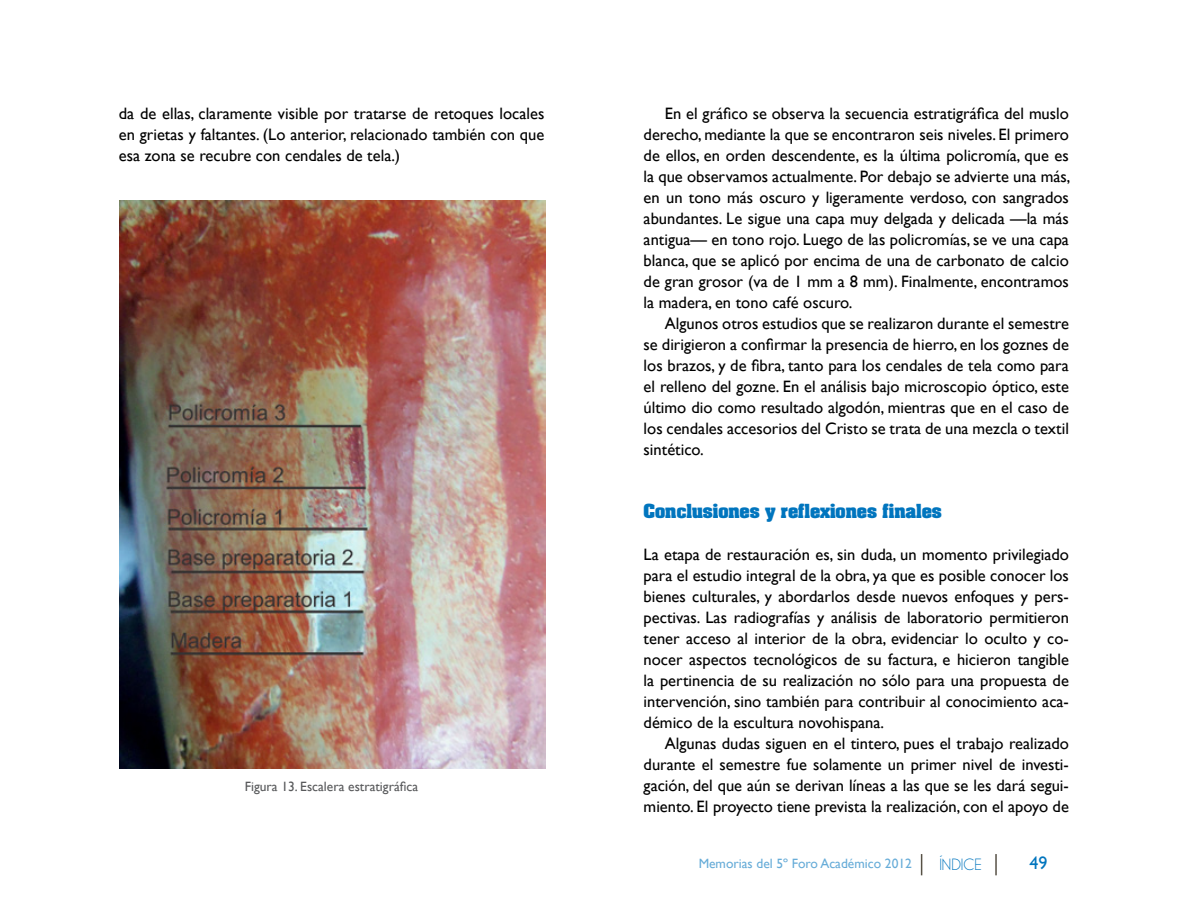
<style>
.page{position:relative;width:1188px;height:918px;background:#fff}
.page>*{position:absolute;margin:0;border:0;box-sizing:border-box;transform-origin:0 0}
.t1{font:18px "Gill Sans";color:#0075be}
.t2{font:16.5px/21px "Gill Sans";color:#000;text-align:justify}
.t3{font:700 16.5px "Aachen";color:#0075be}
.t4{font:16.5px "Champagne&Limousines";color:#0075be}
.t5{font:13.5px "Gill Sans";color:#58595b}
.t6{font:13.5px "Gill Sans";color:#0075be}
</style>
<div class="page">
<hr style="left:995px;top:854px;width:2px;height:21px;background:#575146">
<svg style="left:921px;top:854px;width:1px;height:21px"></svg>
<img style="left:119px;top:200px;width:426px;height:568px">
<p class="t2" style="left:119px;top:103px;width:427px">da de ellas, claramente visible por tratarse de retoques locales en grietas y faltantes. (Lo anterior, relacionado también con que esa zona se recubre con cendales de tela.)</p>
<p class="t5" style="left:245px;top:779px;width:175px">Figura 13. Escalera estratigráfica</p>
<p class="t2" style="left:644px;top:103px;width:428px;text-indent:21px">En el gráfico se observa la secuencia estratigráfica del muslo derecho, mediante la que se encontraron seis niveles. El primero de ellos, en orden descendente, es la última policromía, que es la que observamos actualmente. Por debajo se advierte una más, en un tono más oscuro y ligeramente verdoso, con sangrados abundantes. Le sigue una capa muy delgada y delicada —la más antigua— en tono rojo. Luego de las policromías, se ve una capa blanca, que se aplicó por encima de una de carbonato de calcio de gran grosor (va de 1 mm a 8 mm). Finalmente, encontramos la madera, en tono café oscuro.</p>
<p class="t2" style="left:644px;top:313px;width:427px;text-indent:21px">Algunos otros estudios que se realizaron durante el semestre se dirigieron a confirmar la presencia de hierro, en los goznes de los brazos, y de fibra, tanto para los cendales de tela como para el relleno del gozne. En el análisis bajo microscopio óptico, este último dio como resultado algodón, mientras que en el caso de los cendales accesorios del Cristo se trata de una mezcla o textil sintético.</p>
<p class="t3" style="left:644px;top:499px;width:300px">Conclusiones y reflexiones finales</p>
<p class="t2" style="left:644px;top:544px;width:427px">La etapa de restauración es, sin duda, un momento privilegiado para el estudio integral de la obra, ya que es posible conocer los bienes culturales, y abordarlos desde nuevos enfoques y pers&shy;pectivas. Las radiografías y análisis de laboratorio permitieron tener acceso al interior de la obra, evidenciar lo oculto y co&shy;nocer aspectos tecnológicos de su factura, e hicieron tangible la pertinencia de su realización no sólo para una propuesta de intervención, sino también para contribuir al conocimiento aca&shy;démico de la escultura novohispana.</p>
<p class="t2" style="left:644px;top:733px;width:427px;text-indent:21px">Algunas dudas siguen en el tintero, pues el trabajo realizado durante el semestre fue solamente un primer nivel de investi&shy;gación, del que aún se derivan líneas a las que se les dará segui&shy;miento. El proyecto tiene prevista la realización, con el apoyo de</p>
<p class="t6" style="left:699px;top:856px;width:215px">Memorias del 5º Foro Académico 2012</p>
<p class="t4" style="left:939px;top:855px;width:44px">ÍNDICE</p>
<p class="t1" style="left:1029px;top:853px;width:19px">49</p>
</div>
